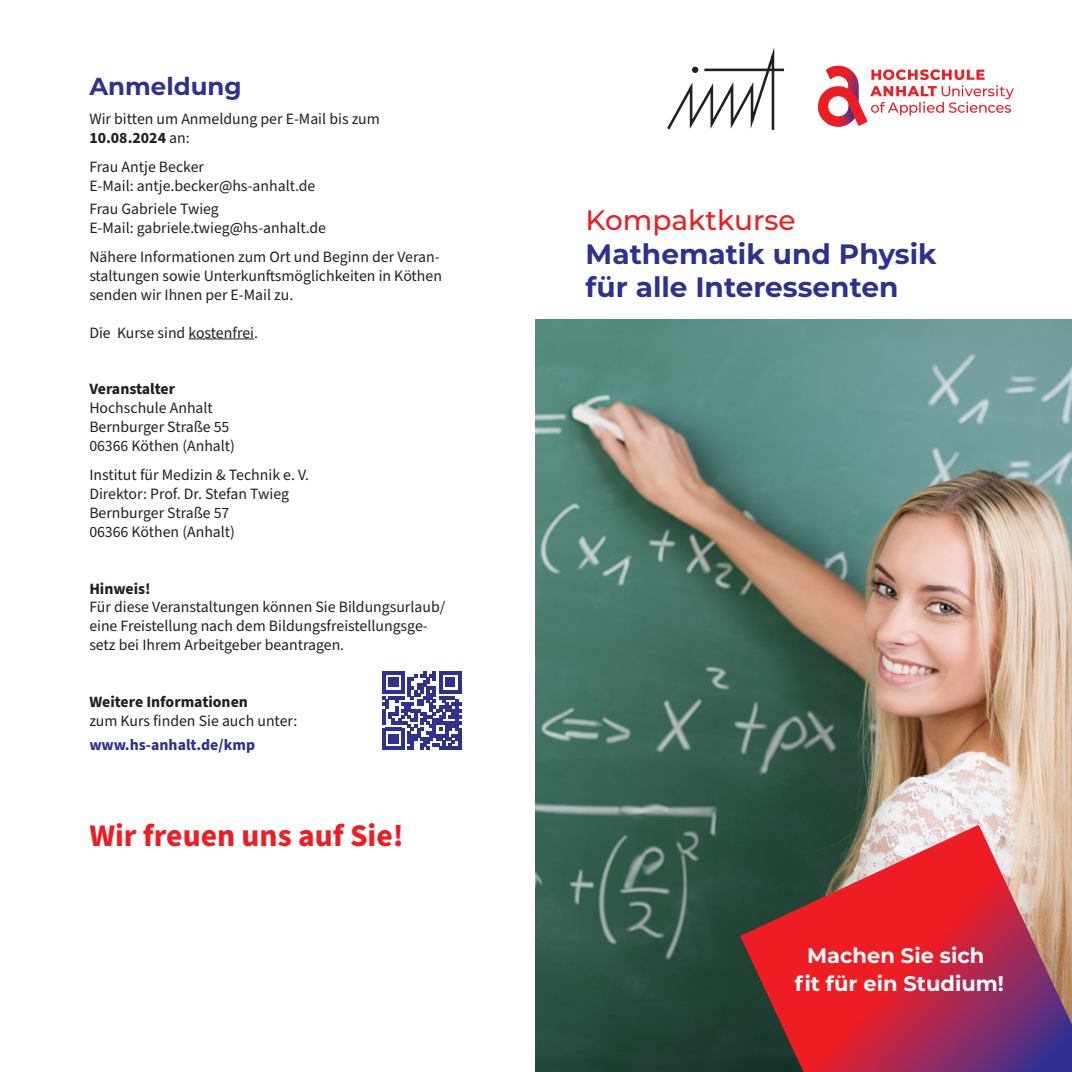
<style>
.page{position:relative;width:1072px;height:1072px;background:#fff}
.page>*{position:absolute;margin:0;border:0;box-sizing:border-box;transform-origin:0 0}
.t1{font:700 31.5px "Source Sans Pro";color:#ee1d23}
.Titel{font:700 28px/33.6px "Montserrat";color:#2e3092}
.Titel-2{font:500 28px "Montserrat";color:#ee1d23}
.t2{font:700 24.5px "Montserrat";color:#2e3092}
.Titel-3{font:700 21px/28px "Montserrat";color:#fff;text-align:center}
.t3{font:15.75px/18.9px "Source Sans Pro";color:#231f20}
.t4{font:700 15.75px "Source Sans Pro";color:#231f20}
.t5{font:700 15.75px "Source Sans Pro";color:#2e3092}
.s1{font-weight:700}
</style>
<div class="page">
<img style="left:536px;top:319px;width:535px;height:752px">
<svg style="left:740px;top:824px;width:331px;height:247px;background:#ae404c"></svg>
<hr style="left:188px;top:338px;width:66px;height:1px;background:#231f20">
<svg style="left:382px;top:671px;width:79px;height:79px"></svg>
<svg style="left:817px;top:66px;width:196px;height:61px"></svg>
<hr style="left:704px;top:69px;width:80px;height:2px;background:#231f20">
<svg style="left:667px;top:47px;width:109px;height:83px"></svg>
<h1 class="t2" style="left:89px;top:69px;width:154px">Anmeldung</h1>
<p class="t3" style="left:89px;top:110px;width:292px">Wir bitten um Anmeldung per E-Mail bis zum<br><span class="s1">10.08.2024</span> an:</p>
<p class="t3" style="left:89px;top:157px;width:116px">Frau Antje Becker</p>
<p class="t3" style="left:89px;top:176px;width:228px">E-Mail: antje.becker@hs-anhalt.de</p>
<p class="t3" style="left:89px;top:200px;width:131px">Frau Gabriele Twieg</p>
<p class="t3" style="left:89px;top:219px;width:238px">E-Mail: gabriele.twieg@hs-anhalt.de</p>
<p class="t3" style="left:89px;top:248px;width:354px">Nähere Informationen zum Ort und Beginn der Veran&shy;staltungen sowie Unterkunftsmöglichkeiten in Köthen senden wir Ihnen per E-Mail zu.</p>
<p class="t3" style="left:89px;top:323px;width:170px">Die Kurse sind kostenfrei.</p>
<p class="t4" style="left:89px;top:378px;width:87px">Veranstalter</p>
<p class="t3" style="left:89px;top:399px;width:125px">Hochschule Anhalt</p>
<p class="t3" style="left:89px;top:418px;width:142px">Bernburger Straße 55</p>
<p class="t3" style="left:89px;top:437px;width:147px">06366 Köthen (Anhalt)</p>
<p class="t3" style="left:89px;top:466px;width:221px">Institut für Medizin &amp; Technik e. V.</p>
<p class="t3" style="left:89px;top:485px;width:201px">Direktor: Prof. Dr. Stefan Twieg</p>
<p class="t3" style="left:89px;top:503px;width:142px">Bernburger Straße 57</p>
<p class="t3" style="left:89px;top:522px;width:147px">06366 Köthen (Anhalt)</p>
<p class="t4" style="left:89px;top:577px;width:63px">Hinweis!</p>
<p class="t3" style="left:89px;top:598px;width:357px">Für diese Veranstaltungen können Sie Bildungsurlaub/ eine Freistellung nach dem Bildungsfreistellungsge&shy;setz bei Ihrem Arbeitgeber beantragen.</p>
<p class="t4" style="left:89px;top:691px;width:160px">Weitere Informationen</p>
<p class="t3" style="left:89px;top:711px;width:209px">zum Kurs finden Sie auch unter:</p>
<p class="t5" style="left:89px;top:733px;width:167px">www.hs-anhalt.de/kmp</p>
<p class="t1" style="left:89px;top:814px;width:316px">Wir freuen uns auf Sie!</p>
<p class="Titel-2" style="left:585px;top:200px;width:211px">Kompaktkurse</p>
<p class="Titel" style="left:585px;top:235px;width:352px">Mathematik und Physik für alle Interessenten</p>
<p class="Titel-3" style="left:794px;top:940px;width:211px">Machen Sie sich<br>fit für ein Studium!</p>
</div>
